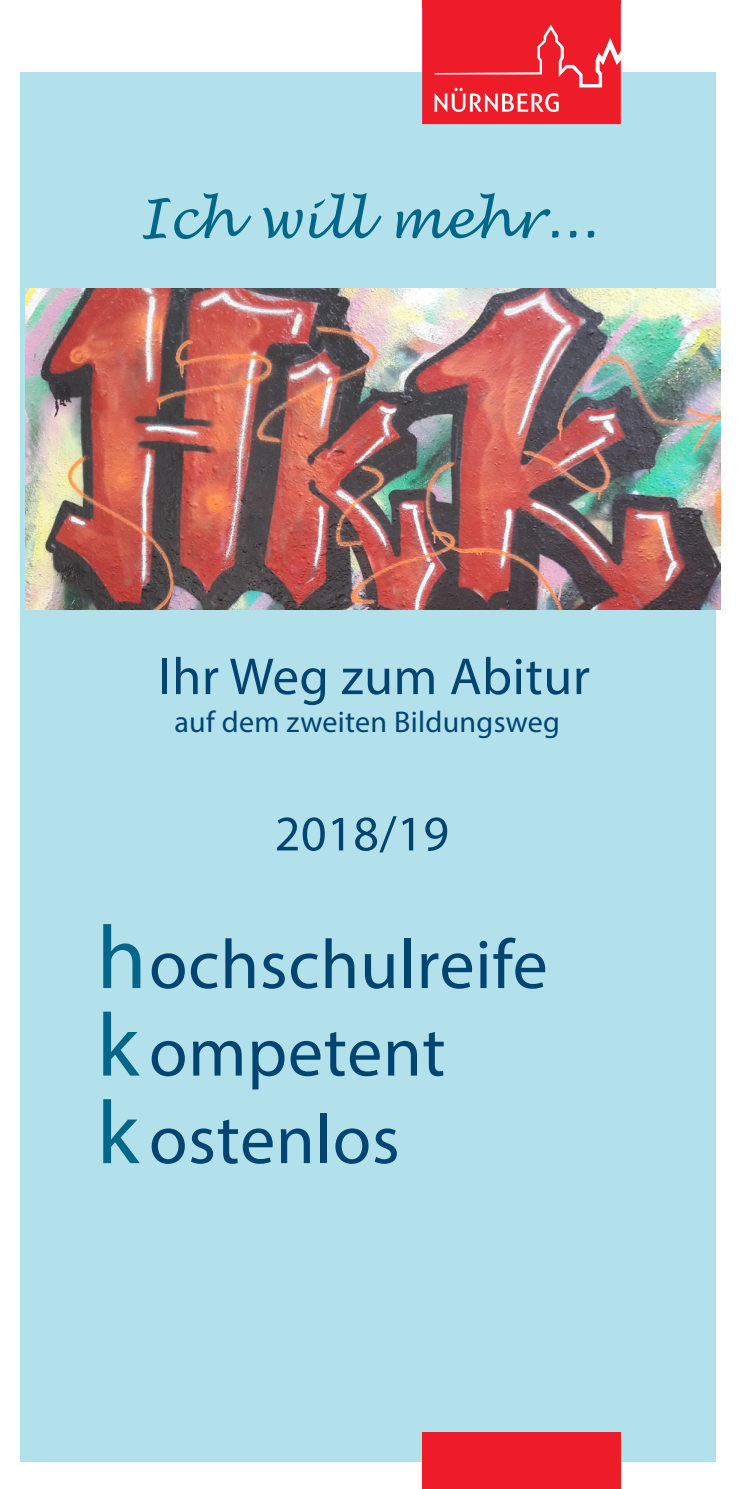
<style>
.page{position:relative;width:745px;height:1489px;background:#fff}
.page>*{position:absolute;margin:0;border:0;box-sizing:border-box;transform-origin:0 0}
.StN__Headline_15_20{font:90px "Myriad Pro";color:#00678b}
.StN__Headline_15_20-2{font:70px "Myriad Pro";letter-spacing:.01em;color:#004472}
.StN__Headline_15_20-3{font:52.5px "Myriad Pro";letter-spacing:.01em;color:#004472}
.StN__Headline_15_20-4{font:italic 52.5px "Lucida Handwriting";letter-spacing:.01em;color:#00678b}
.StN__Headline_15_20-5{font:50px "Myriad Pro";letter-spacing:.01em;color:#004472}
.StN__Headline_15_20-6{font:30px "Myriad Pro";letter-spacing:.01em;color:#004472}
</style>
<div class="page">
<div style="left:20px;top:72px;width:694px;height:1389px;background:#b3e1eb"></div>
<div style="left:422px;top:1431px;width:198px;height:57px;background:#ee1c28"></div>
<svg style="left:422px;top:0;width:198px;height:124px;background:#ef2d38"></svg>
<img style="left:25px;top:288px;width:695px;height:321px">
<p class="StN__Headline_15_20-4" style="left:138px;top:187px;width:459px">Ich will mehr...</p>
<p class="StN__Headline_15_20-3" style="left:158px;top:644px;width:432px">Ihr Weg zum Abitur</p>
<p class="StN__Headline_15_20-6" style="left:174px;top:703px;width:387px">auf dem zweiten Bildungsweg</p>
<p class="StN__Headline_15_20-5" style="left:274px;top:802px;width:176px">2018/19</p>
<p class="StN__Headline_15_20" style="left:97px;top:902px;width:51px">h</p>
<p class="StN__Headline_15_20" style="left:97px;top:989px;width:44px">k</p>
<p class="StN__Headline_15_20" style="left:97px;top:1077px;width:44px">k</p>
<p class="StN__Headline_15_20-2" style="left:149px;top:921px;width:400px">ochschulreife</p>
<p class="StN__Headline_15_20-2" style="left:149px;top:1008px;width:298px">ompetent</p>
<p class="StN__Headline_15_20-2" style="left:149px;top:1096px;width:252px">ostenlos</p>
</div>
